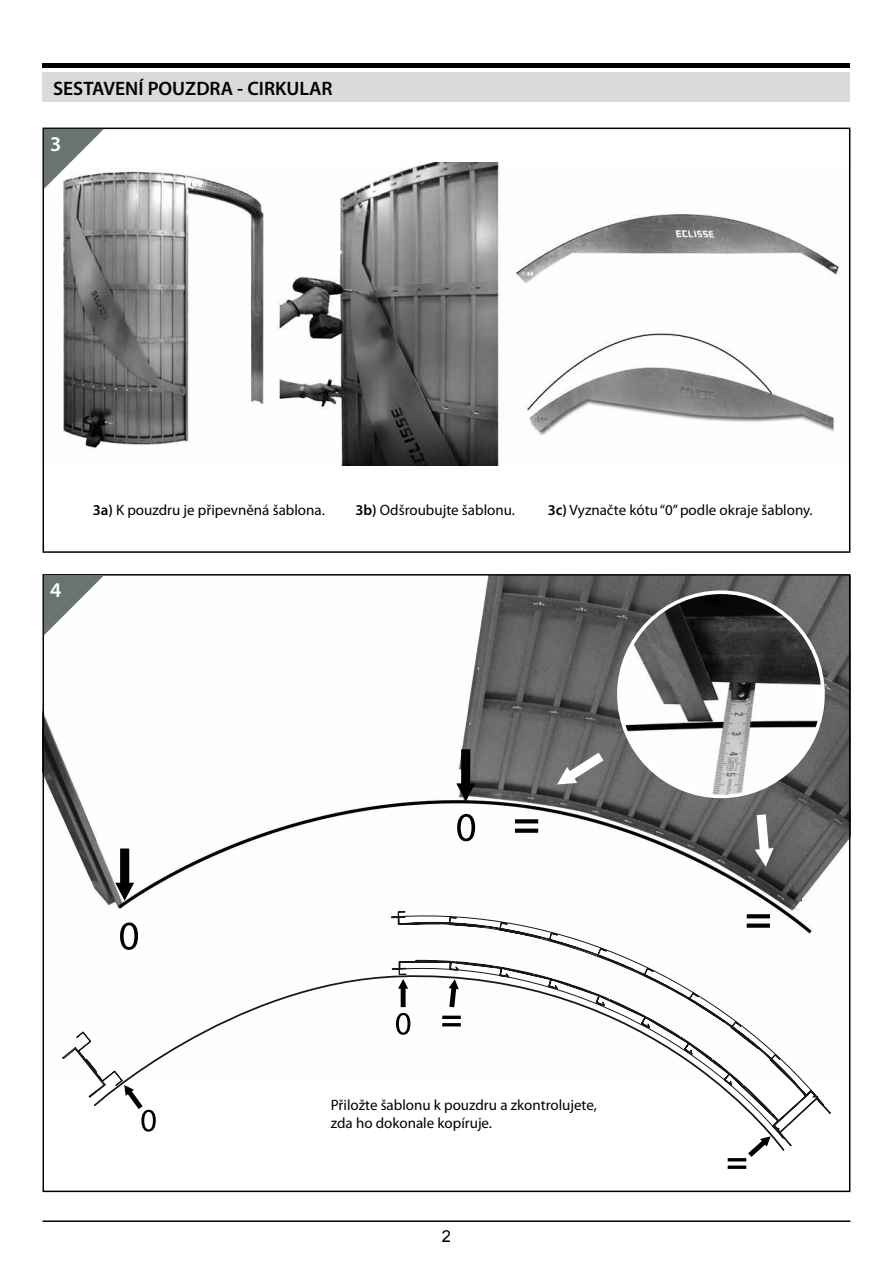
<style>
.page{position:relative;width:893px;height:1263px;background:#fff}
.page>*{position:absolute;margin:0;border:0;box-sizing:border-box;transform-origin:0 0}
.t1{font:600 21px "Myriad Pro";color:#fff}
.t2{font:600 19.5px "Myriad Pro";color:#000}
.t3{font:16.5px "Arial";color:#000}
.t4{font:15px/18px "Myriad Pro";color:#000}
.s1{font-weight:600}
</style>
<div class="page">
<hr style="left:43px;top:1220px;width:807px;height:2px;background:#000">
<img style="left:46px;top:577px;width:801px;height:482px">
<img style="left:42px;top:163px;width:809px;height:302px">
<div style="left:43px;top:72px;width:807px;height:30px;background:#d9dadb"></div>
<hr style="left:43px;top:64px;width:807px;height:4px;background:#000">
<svg style="left:457px;top:814px;width:18px;height:27px"></svg>
<img style="left:619px;top:592px;width:204px;height:204px;border-radius:102px">
<svg style="left:515px;top:819px;width:23px;height:4px"></svg>
<div style="left:515px;top:828px;width:23px;height:5px;background:#000"></div>
<svg style="left:115px;top:848px;width:19px;height:53px"></svg>
<svg style="left:748px;top:1151px;width:10px;height:6px"></svg>
<hr style="left:728px;top:1158px;width:18px;height:3px;background:#000">
<svg style="left:728px;top:1165px;width:18px;height:4px"></svg>
<svg style="left:63px;top:911px;width:767px;height:235px"></svg>
<svg style="left:93px;top:966px;width:692px;height:185px"></svg>
<div style="left:43px;top:128px;width:807px;height:425px;border:2px solid #000"></div>
<svg style="left:44px;top:129px;width:60px;height:60px"></svg>
<svg style="left:44px;top:575px;width:60px;height:60px"></svg>
<svg style="left:755px;top:814px;width:19px;height:53px"></svg>
<svg style="left:557px;top:753px;width:46px;height:31px"></svg>
<svg style="left:456px;top:749px;width:19px;height:52px"></svg>
<h2 class="t2" style="left:53px;top:78px;width:281px">SESTAVENÍ POUZDRA - CIRKULAR</h2>
<h1 class="t1" style="left:50px;top:134px;width:13px">3</h1>
<h1 class="t1" style="left:50px;top:580px;width:13px">4</h1>
<p class="t4" style="left:93px;top:501px;width:234px"><span class="s1">3a)</span> K pouzdru je připevněná šablona.</p>
<p class="t4" style="left:355px;top:501px;width:161px"><span class="s1">3b)</span> Odšroubujte šablonu.</p>
<p class="t4" style="left:548px;top:501px;width:266px"><span class="s1">3c)</span> Vyznačte kótu “0” podle okraje šablony.</p>
<p class="t4" style="left:331px;top:1096px;width:268px">Přiložte šablonu k pouzdru a zkontrolujete, zda ho dokonale kopíruje.</p>
<p class="t3" style="left:442px;top:1226px;width:11px">2</p>
</div>
